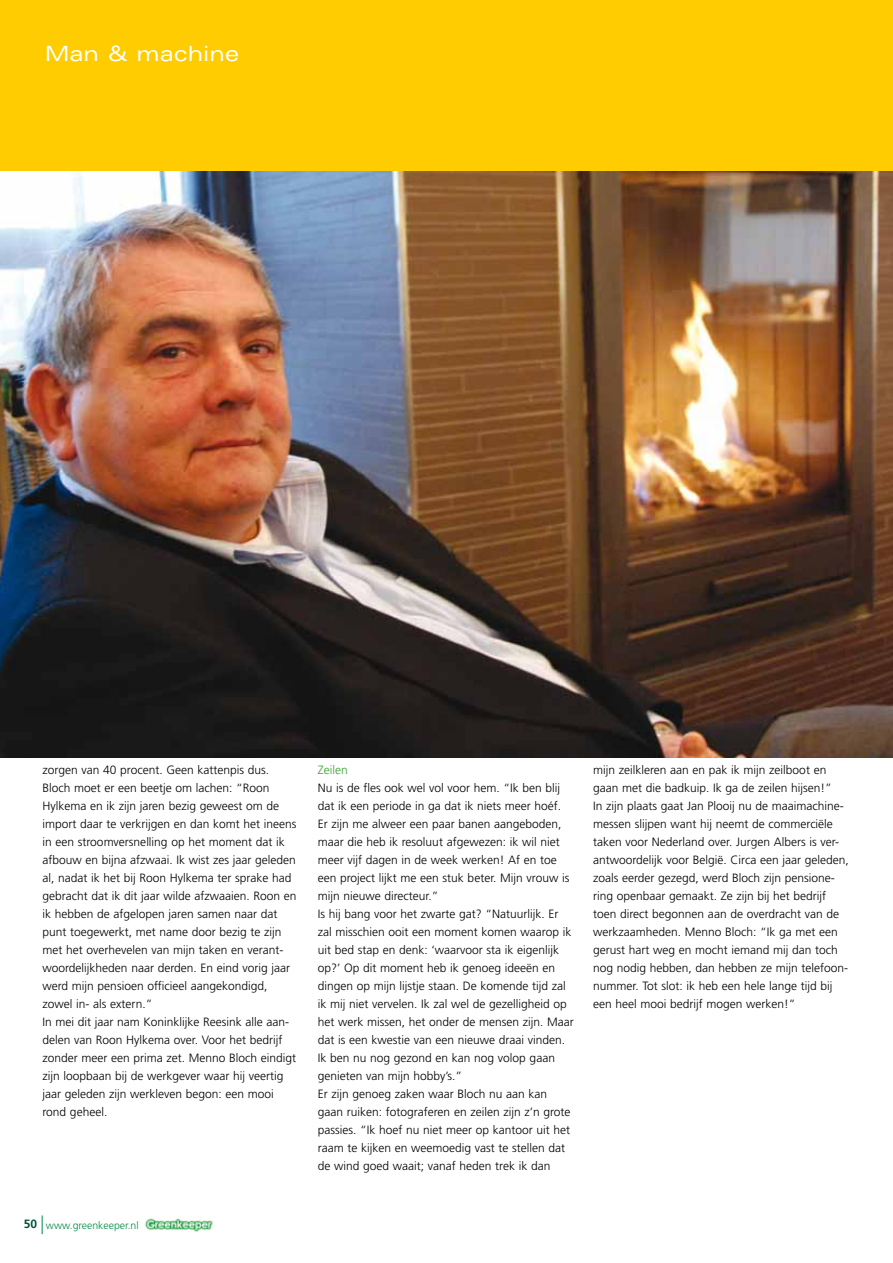
<style>
.page{position:relative;width:893px;height:1263px;background:#fff}
.page>*{position:absolute;margin:0;border:0;box-sizing:border-box;transform-origin:0 0}
.t1{font:expanded 21px "Univers";color:#fff}
.t2{font:300 12px/18px "Frutiger";color:#000}
.t3{font:300 12px "Frutiger";color:#35a32c}
.t4{font:300 10.5px "Frutiger";color:#008b45}
.s1{font-weight:700;font-size:12px;color:#00523c}
</style>
<div class="page">
<img style="left:145px;top:1218px;width:68px;height:14px">
<svg style="left:42px;top:1215px;width:1px;height:19px"></svg>
<img style="left:0;top:170px;width:893px;height:588px">
<div style="left:0;top:0;width:893px;height:170px;background:#fecc00"></div>
<h1 class="t1" style="left:45px;top:41px;width:196px">Man &amp; machine</h1>
<p class="t2" style="left:43px;top:761px;width:256px">zorgen van 40 procent. Geen kattenpis dus.<br>Bloch moet er een beetje om lachen: “Roon Hylkema en ik zijn jaren bezig geweest om de import daar te verkrijgen en dan komt het ineens in een stroomversnelling op het moment dat ik afbouw en bijna afzwaai. Ik wist zes jaar geleden al, nadat ik het bij Roon Hylkema ter sprake had gebracht dat ik dit jaar wilde afzwaaien. Roon en ik hebben de afgelopen jaren samen naar dat punt toegewerkt, met name door bezig te zijn met het overhevelen van mijn taken en verant&shy;woordelijkheden naar derden. En eind vorig jaar werd mijn pensioen officieel aangekondigd, zowel in- als extern.”<br>In mei dit jaar nam Koninklijke Reesink alle aan&shy;delen van Roon Hylkema over. Voor het bedrijf zonder meer een prima zet. Menno Bloch eindigt zijn loopbaan bij de werkgever waar hij veertig jaar geleden zijn werkleven begon: een mooi rond geheel.</p>
<p class="t3" style="left:318px;top:763px;width:31px">Zeilen</p>
<p class="t2" style="left:318px;top:779px;width:258px">Nu is de fles ook wel vol voor hem. “Ik ben blij dat ik een periode in ga dat ik niets meer hoéf.<br>Er zijn me alweer een paar banen aangeboden, maar die heb ik resoluut afgewezen: ik wil niet meer vijf dagen in de week werken! Af en toe een project lijkt me een stuk beter. Mijn vrouw is mijn nieuwe directeur.”<br>Is hij bang voor het zwarte gat? “Natuurlijk. Er zal misschien ooit een moment komen waarop ik uit bed stap en denk: ‘waarvoor sta ik eigenlijk op?’ Op dit moment heb ik genoeg ideeën en dingen op mijn lijstje staan. De komende tijd zal ik mij niet vervelen. Ik zal wel de gezelligheid op het werk missen, het onder de mensen zijn. Maar dat is een kwestie van een nieuwe draai vinden.<br>Ik ben nu nog gezond en kan nog volop gaan genieten van mijn hobby’s.”<br>Er zijn genoeg zaken waar Bloch nu aan kan gaan ruiken: fotograferen en zeilen zijn z’n grote passies. “Ik hoef nu niet meer op kantoor uit het raam te kijken en weemoedig vast te stellen dat de wind goed waait; vanaf heden trek ik dan</p>
<p class="t4" style="left:24px;top:1219px;width:116px"><span class="s1">50</span> www.greenkeeper.nl</p>
<p class="t2" style="left:593px;top:761px;width:257px">mijn zeilkleren aan en pak ik mijn zeilboot en gaan met die badkuip. Ik ga de zeilen hijsen!”<br>In zijn plaats gaat Jan Plooij nu de maaimachine&shy;messen slijpen want hij neemt de commerciële taken voor Nederland over. Jurgen Albers is ver&shy;antwoordelijk voor België. Circa een jaar geleden, zoals eerder gezegd, werd Bloch zijn pensione&shy;ring openbaar gemaakt. Ze zijn bij het bedrijf toen direct begonnen aan de overdracht van de werkzaamheden. Menno Bloch: “Ik ga met een gerust hart weg en mocht iemand mij dan toch nog nodig hebben, dan hebben ze mijn telefoon&shy;nummer. Tot slot: ik heb een hele lange tijd bij een heel mooi bedrijf mogen werken!”</p>
</div>
